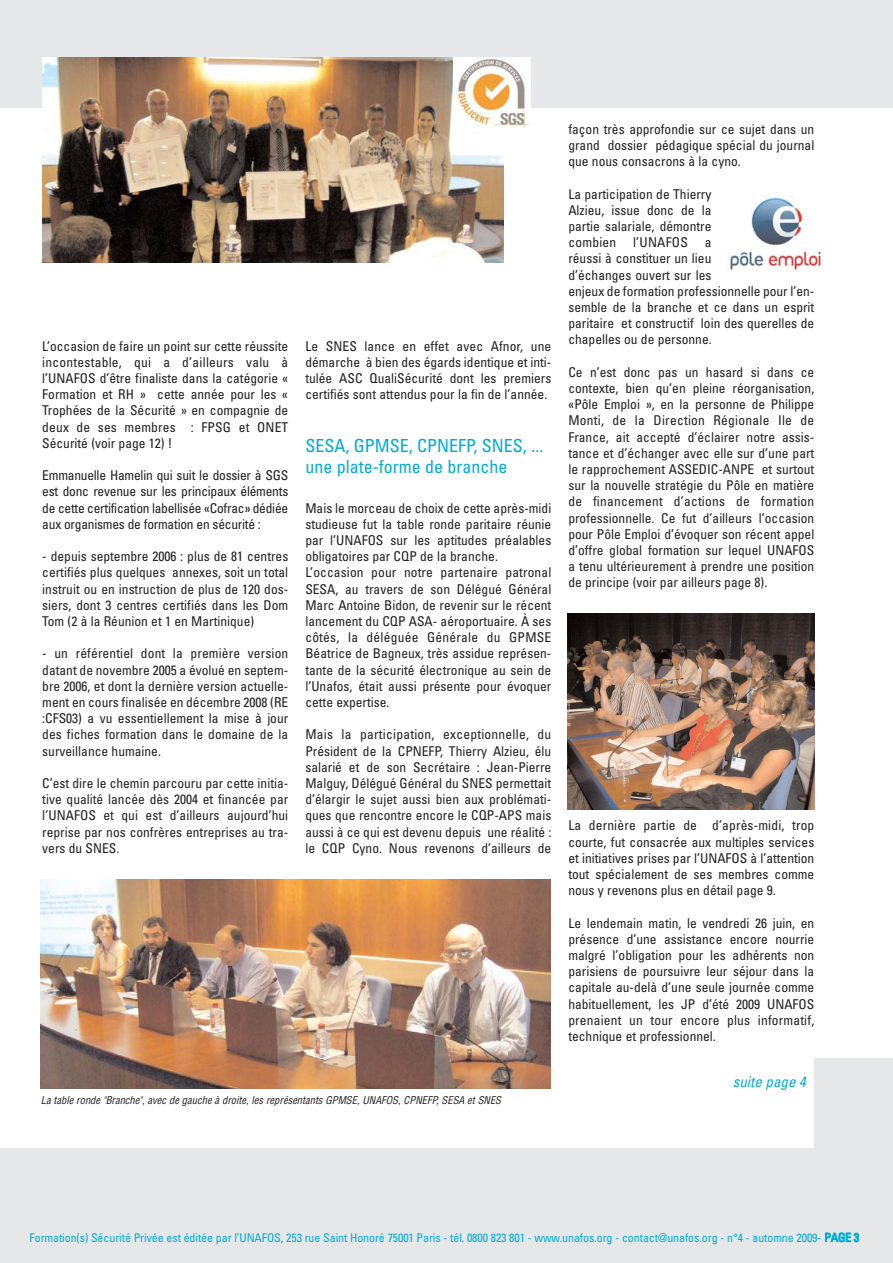
<style>
.page{position:relative;width:893px;height:1263px;background:#fff}
.page>*{position:absolute;margin:0;border:0;box-sizing:border-box;transform-origin:0 0}
.t1{font:condensed 18px/21.6px "Univers";color:#00acd4}
.t2{font:italic condensed 15px "Univers";color:#00acd4}
.t3{font:condensed 13.5px/16.2px "Univers";color:#231f20;text-align:justify}
.t4{font:condensed 12px "Univers";letter-spacing:-.01em;color:#00acd4}
.t5{font:italic condensed 10.5px "Helvetica";color:#231f20}
</style>
<div class="page">
<hr style="left:0;top:1148px;width:4px;height:115px;background:#e6e7e8">
<div style="left:814px;top:1059px;width:79px;height:204px;background:#e6e7e8"></div>
<div style="left:3px;top:1148px;width:867px;height:115px;background:#e6e7e8"></div>
<div style="left:0;top:0;width:893px;height:107px;background:#e6e7e8"></div>
<img style="left:42px;top:57px;width:461px;height:205px">
<img style="left:41px;top:880px;width:510px;height:208px">
<img style="left:568px;top:614px;width:246px;height:196px">
<img style="left:729px;top:197px;width:92px;height:75px">
<img style="left:453px;top:57px;width:77px;height:74px">
<p class="t3" style="left:42px;top:339px;width:247px">L’occasion de faire un point sur cette réussite incontestable, qui a d’ailleurs valu à l’UNAFOS d’être finaliste dans la catégorie « Formation et RH » cette année pour les « Trophées de la Sécurité » en compagnie de deux de ses membres : FPSG et ONET Sécurité (voir page 12) !</p>
<p class="t3" style="left:42px;top:469px;width:247px">Emmanuelle Hamelin qui suit le dossier à SGS est donc revenue sur les principaux éléments de cette certification labellisée «Cofrac» dédiée aux organismes de formation en sécurité :</p>
<p class="t3" style="left:42px;top:550px;width:247px">- depuis septembre 2006 : plus de 81 centres certifiés plus quelques annexes, soit un total instruit ou en instruction de plus de 120 dos&shy;siers, dont 3 centres certifiés dans les Dom Tom (2 à la Réunion et 1 en Martinique)</p>
<p class="t3" style="left:42px;top:647px;width:247px">- un référentiel dont la première version datant de novembre 2005 a évolué en septem&shy;bre 2006, et dont la dernière version actuelle&shy;ment en cours finalisée en décembre 2008 (RE :CFS03) a vu essentiellement la mise à jour des fiches formation dans le domaine de la surveillance humaine.</p>
<p class="t3" style="left:42px;top:776px;width:247px">C’est dire le chemin parcouru par cette initia&shy;tive qualité lancée dès 2004 et financée par l’UNAFOS et qui est d’ailleurs aujourd’hui reprise par nos confrères entreprises au tra&shy;vers du SNES.</p>
<p class="t3" style="left:305px;top:339px;width:247px">Le SNES lance en effet avec Afnor, une démarche à bien des égards identique et inti&shy;tulée ASC QualiSécurité dont les premiers certifiés sont attendus pour la fin de l’année.</p>
<h1 class="t1" style="left:305px;top:436px;width:239px">SESA, GPMSE, CPNEFP, SNES, ... une plate-forme de branche</h1>
<p class="t3" style="left:305px;top:501px;width:247px;text-align:left">Mais le morceau de choix de cette après-midi studieuse fut la table ronde paritaire réunie par l’UNAFOS sur les aptitudes préalables obligatoires par CQP de la branche.<br>L’occasion pour notre partenaire patronal SESA, au travers de son Délégué Général Marc Antoine Bidon, de revenir sur le récent lancement du CQP ASA- aéroportuaire. À ses côtés, la déléguée Générale du GPMSE Béatrice de Bagneux, très assidue représen&shy;tante de la sécurité électronique au sein de l’Unafos, était aussi présente pour évoquer cette expertise.</p>
<p class="t3" style="left:305px;top:728px;width:247px">Mais la participation, exceptionnelle, du Président de la CPNEFP, Thierry Alzieu, élu salarié et de son Secrétaire : Jean-Pierre Malguy, Délégué Général du SNES permettait d’élargir le sujet aussi bien aux problémati&shy;ques que rencontre encore le CQP-APS mais aussi à ce qui est devenu depuis une réalité : le CQP Cyno. Nous revenons d’ailleurs de</p>
<p class="t5" style="left:41px;top:1096px;width:464px">La table ronde "Branche", avec de gauche à droite, les représentants GPMSE, UNAFOS, CPNEFP, SESA et SNES</p>
<p class="t3" style="left:568px;top:122px;width:247px">façon très approfondie sur ce sujet dans un grand dossier pédagique spécial du journal que nous consacrons à la cyno.</p>
<p class="t3" style="left:568px;top:187px;width:247px;text-align:left">La participation de Thierry<br>Alzieu, issue donc de la<br>partie salariale, démontre<br>combien l’UNAFOS a<br>réussi à constituer un lieu<br>d’échanges ouvert sur les<br>enjeux de formation professionnelle pour l’en&shy;semble de la branche et ce dans un esprit paritaire et constructif loin des querelles de chapelles ou de personne.</p>
<p class="t3" style="left:568px;top:365px;width:247px">Ce n’est donc pas un hasard si dans ce contexte, bien qu’en pleine réorganisation, «Pôle Emploi », en la personne de Philippe Monti, de la Direction Régionale Ile de France, ait accepté d’éclairer notre assis&shy;tance et d’échanger avec elle sur d’une part le rapprochement ASSEDIC-ANPE et surtout sur la nouvelle stratégie du Pôle en matière de financement d’actions de formation professionnelle. Ce fut d’ailleurs l’occasion pour Pôle Emploi d’évoquer son récent appel d’offre global formation sur lequel UNAFOS a tenu ultérieurement à prendre une position de principe (voir par ailleurs page 8).</p>
<p class="t3" style="left:568px;top:819px;width:247px">La dernière partie de d’après-midi, trop courte, fut consacrée aux multiples services et initiatives prises par l’UNAFOS à l’attention tout spécialement de ses membres comme nous y revenons plus en détail page 9.</p>
<p class="t3" style="left:568px;top:916px;width:247px">Le lendemain matin, le vendredi 26 juin, en présence d’une assistance encore nourrie malgré l’obligation pour les adhérents non parisiens de poursuivre leur séjour dans la capitale au-delà d’une seule journée comme habituellement, les JP d’été 2009 UNAFOS prenaient un tour encore plus informatif, technique et professionnel.</p>
<p class="t2" style="left:733px;top:1077px;width:78px">suite page 4</p>
<p class="t4" style="left:30px;top:1233px;width:831px">Formation(s) Sécurité Privée est éditée par l’UNAFOS, 253 rue Saint Honoré 75001 Paris - tél. 0800 823 801 - www.unafos.org - contact@unafos.org - n°4 - automne 2009- PAGE 3</p>
</div>
